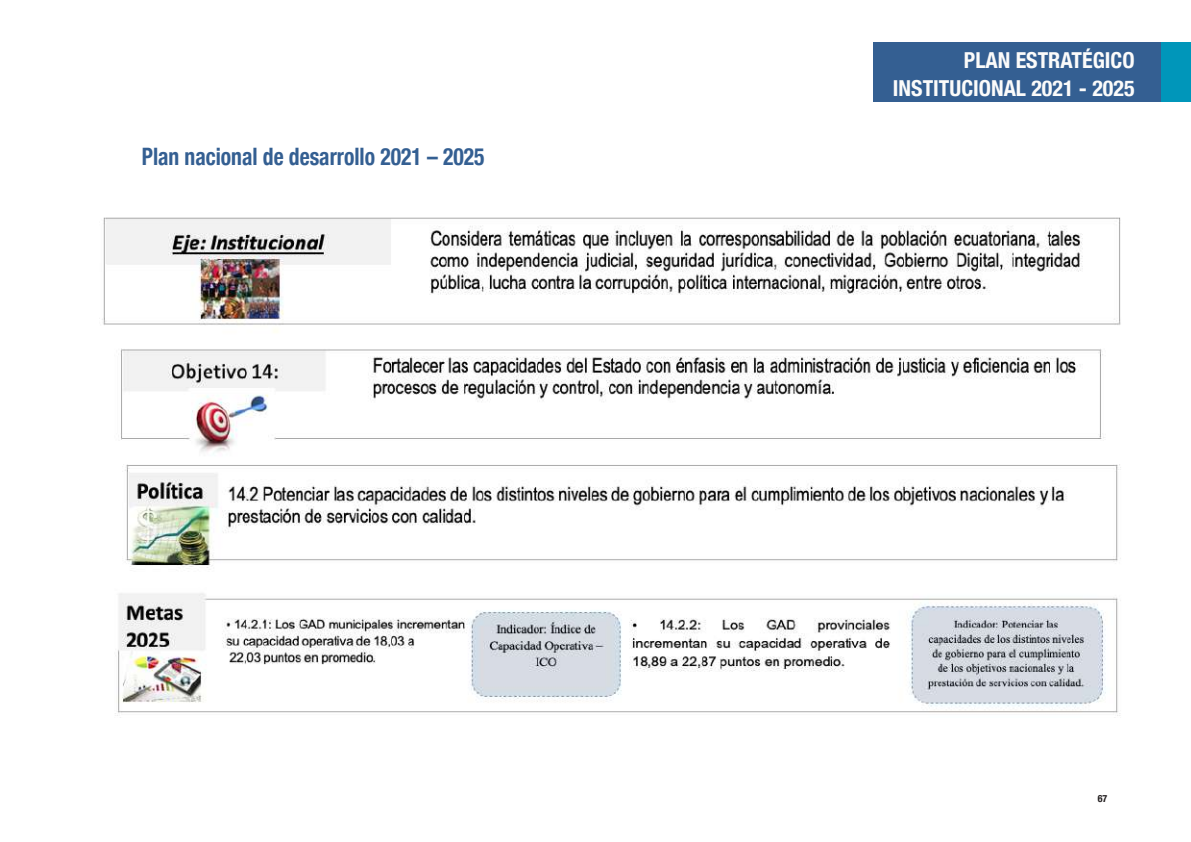
<style>
.page{position:relative;width:1191px;height:842px;background:#fff}
.page>*{position:absolute;margin:0;border:0;box-sizing:border-box;transform-origin:0 0}
.t1{font:700 condensed 24px "Helvetica Neue";color:#345f92;scale:.9 1}
.t2{font:700 condensed 22px/28.4px "Helvetica Neue";color:#fbfbfa;text-align:right}
.t3{font:700 condensed 10px "Helvetica Neue";color:#231f20}
</style>
<div class="page">
<div style="left:873px;top:42px;width:288px;height:60px;background:#345f92"></div>
<div style="left:1161px;top:42px;width:30px;height:60px;background:#0096ba"></div>
<img style="left:102px;top:217px;width:1019px;height:499px">
<p class="t1" style="left:142px;top:136px;width:382px">Plan nacional de desarrollo 2021 – 2025</p>
<p class="t2" style="left:893px;top:44px;width:243px">PLAN ESTRATÉGICO<br>INSTITUCIONAL 2021 - 2025</p>
<p class="t3" style="left:1097px;top:790px;width:11px">67</p>
</div>
